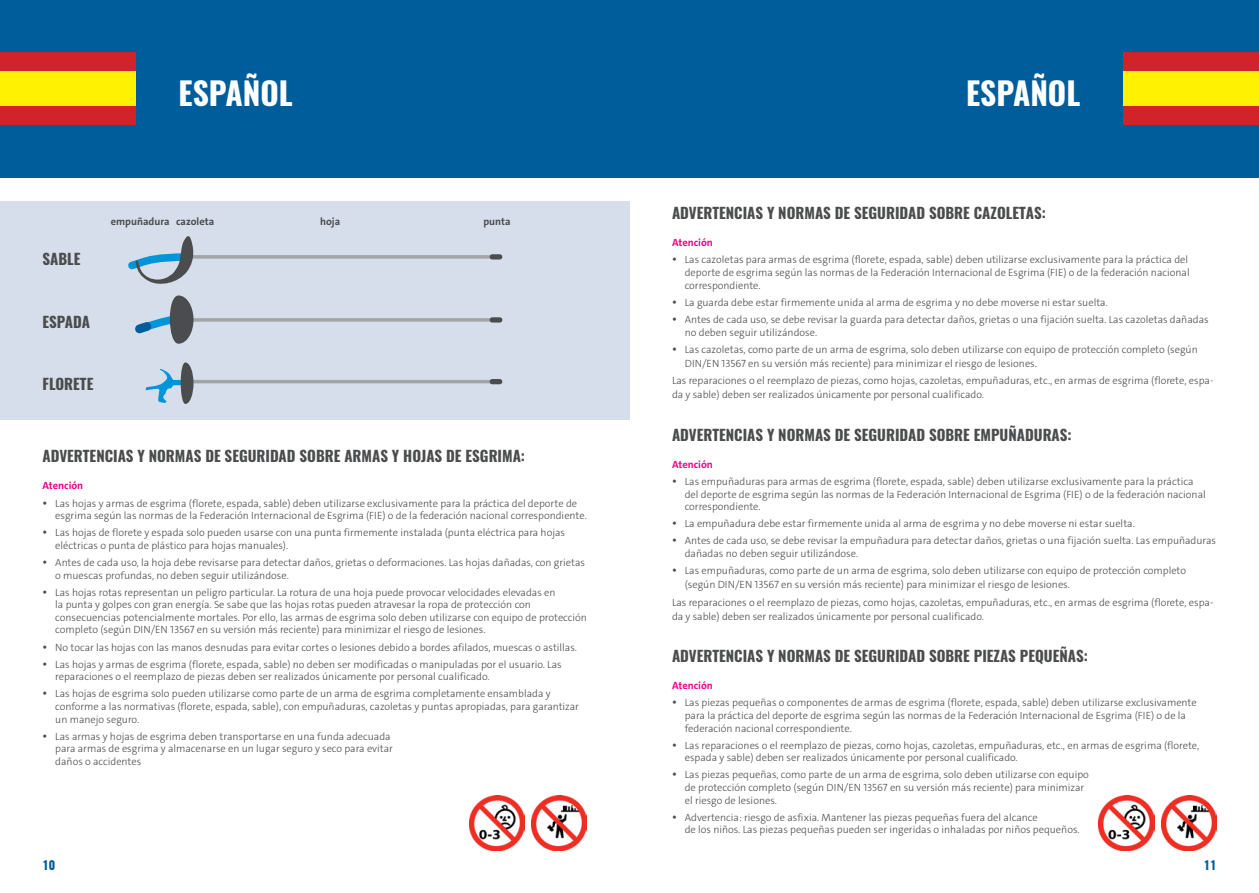
<style>
.page{position:relative;width:1259px;height:893px;background:#fff}
.page>*{position:absolute;margin:0;border:0;box-sizing:border-box;transform-origin:0 0}
.t1{font:700 31.5px "Oswald";color:#fff}
.t2{font:700 15px "Oswald";color:#4b4c4d}
.t3{font:700 12px "Oswald";color:#005d9c}
.t4{font:300 10.5px/12.6px "The Sans C4 s";color:#4b4c4d}
.t5{font:700 10.5px "The Sans";color:#ed028c}
.t6{font:700 10.5px "The Sans";color:#4b4c4d}
.s1{font-size:12px}
</style>
<div class="page">
<div style="left:0;top:0;width:1259px;height:177px;background:#005d9c"></div>
<img style="left:469px;top:795px;width:55px;height:55px">
<img style="left:531px;top:795px;width:56px;height:55px">
<img style="left:1098px;top:795px;width:56px;height:55px">
<img style="left:1161px;top:795px;width:55px;height:55px">
<div style="left:0;top:52px;width:135px;height:19px;background:#d1232a"></div>
<div style="left:1123px;top:52px;width:136px;height:19px;background:#d1232a"></div>
<div style="left:0;top:71px;width:135px;height:35px;background:#fff101"></div>
<div style="left:1123px;top:71px;width:136px;height:35px;background:#fff101"></div>
<div style="left:0;top:106px;width:135px;height:19px;background:#d1232a"></div>
<div style="left:1123px;top:106px;width:136px;height:19px;background:#d1232a"></div>
<div style="left:0;top:201px;width:629px;height:219px;background:#d7deeb"></div>
<svg style="left:128px;top:236px;width:373px;height:48px"></svg>
<div style="left:490px;top:254px;width:12px;height:5px;background:#4b4c4d;border-radius:3px"></div>
<hr style="left:188px;top:380px;width:313px;height:3px;background:#a3a4a8;border-radius:2px">
<svg style="left:135px;top:295px;width:356px;height:49px"></svg>
<svg style="left:146px;top:362px;width:47px;height:42px"></svg>
<div style="left:490px;top:317px;width:12px;height:6px;background:#4b4c4d;border-radius:3px"></div>
<div style="left:490px;top:379px;width:12px;height:5px;background:#4b4c4d;border-radius:3px"></div>
<h1 class="t1" style="left:179px;top:71px;width:116px">ESPAÑOL</h1>
<h1 class="t1" style="left:966px;top:71px;width:116px">ESPAÑOL</h1>
<h2 class="t2" style="left:43px;top:249px;width:40px">SABLE</h2>
<p class="t6" style="left:111px;top:215px;width:105px">empuñadura cazoleta</p>
<p class="t6" style="left:320px;top:215px;width:22px">hoja</p>
<p class="t6" style="left:483px;top:215px;width:29px">punta</p>
<h2 class="t2" style="left:43px;top:312px;width:49px">ESPADA</h2>
<h2 class="t2" style="left:43px;top:374px;width:52px">FLORETE</h2>
<h2 class="t2" style="left:43px;top:446px;width:484px">ADVERTENCIAS Y NORMAS DE SEGURIDAD SOBRE ARMAS Y HOJAS DE ESGRIMA:</h2>
<p class="t5" style="left:43px;top:479px;width:42px">Atención</p>
<p class="t4" style="left:55px;top:497px;width:533px">Las hojas y armas de esgrima (florete, espada, sable) deben utilizarse exclusivamente para la práctica del deporte de esgrima según las normas de la Federación Internacional de Esgrima (FIE) o de la federación nacional correspondiente.</p>
<p class="t4" style="left:55px;top:526px;width:511px">Las hojas de florete y espada solo pueden usarse con una punta firmemente instalada (punta eléctrica para hojas eléctricas o punta de plástico para hojas manuales).</p>
<p class="t4" style="left:55px;top:556px;width:531px">Antes de cada uso, la hoja debe revisarse para detectar daños, grietas o deformaciones. Las hojas dañadas, con grietas o muescas profundas, no deben seguir utilizándose.</p>
<p class="t4" style="left:55px;top:586px;width:533px">Las hojas rotas representan un peligro particular. La rotura de una hoja puede provocar velocidades elevadas en<br>la punta y golpes con gran energía. Se sabe que las hojas rotas pueden atravesar la ropa de protección con consecuencias potencialmente mortales. Por ello, las armas de esgrima solo deben utilizarse con equipo de protección completo (según DIN/EN 13567 en su versión más reciente) para minimizar el riesgo de lesiones.</p>
<p class="t4" style="left:55px;top:638px;width:523px;line-height:17.1px">No tocar las hojas con las manos desnudas para evitar cortes o lesiones debido a bordes afilados, muescas o astillas.<br>Las hojas y armas de esgrima (florete, espada, sable) no deben ser modificadas o manipuladas por el usuario. Las</p>
<p class="t4" style="left:55px;top:668px;width:497px;line-height:17.1px">reparaciones o el reemplazo de piezas deben ser realizados únicamente por personal cualificado.<br>Las hojas de esgrima solo pueden utilizarse como parte de un arma de esgrima completamente ensamblada y</p>
<p class="t4" style="left:55px;top:700px;width:525px">conforme a las normativas (florete, espada, sable), con empuñaduras, cazoletas y puntas apropiadas, para garantizar un manejo seguro.</p>
<p class="t4" style="left:55px;top:730px;width:339px">Las armas y hojas de esgrima deben transportarse en una funda adecuada para armas de esgrima y almacenarse en un lugar seguro y seco para evitar daños o accidentes</p>
<h2 class="t2" style="left:672px;top:203px;width:375px">ADVERTENCIAS Y NORMAS DE SEGURIDAD SOBRE CAZOLETAS:</h2>
<p class="t5" style="left:672px;top:236px;width:42px">Atención</p>
<p class="t4" style="left:685px;top:254px;width:506px">Las cazoletas para armas de esgrima (florete, espada, sable) deben utilizarse exclusivamente para la práctica del deporte de esgrima según las normas de la Federación Internacional de Esgrima (FIE) o de la federación nacional correspondiente.</p>
<p class="t4" style="left:685px;top:294px;width:525px;line-height:17.1px">La guarda debe estar firmemente unida al arma de esgrima y no debe moverse ni estar suelta.<br>Antes de cada uso, se debe revisar la guarda para detectar daños, grietas o una fijación suelta. Las cazoletas dañadas</p>
<p class="t4" style="left:685px;top:323px;width:514px;line-height:17.1px">no deben seguir utilizándose.<br>Las cazoletas, como parte de un arma de esgrima, solo deben utilizarse con equipo de protección completo (según</p>
<p class="t4" style="left:672px;top:355px;width:543px;line-height:17.1px;text-indent:13px">DIN/EN 13567 en su versión más reciente) para minimizar el riesgo de lesiones<span class="s1">.<br></span>Las reparaciones o el reemplazo de piezas, como hojas, cazoletas, empuñaduras, etc., en armas de esgrima (florete, espa-</p>
<p class="t4" style="left:672px;top:389px;width:313px">da y sable) deben ser realizados únicamente por personal cualificado.</p>
<h2 class="t2" style="left:672px;top:424px;width:401px">ADVERTENCIAS Y NORMAS DE SEGURIDAD SOBRE EMPUÑADURAS:</h2>
<p class="t5" style="left:672px;top:457px;width:42px">Atención</p>
<p class="t4" style="left:685px;top:475px;width:522px">Las empuñaduras para armas de esgrima (florete, espada, sable) deben utilizarse exclusivamente para la práctica del deporte de esgrima según las normas de la Federación Internacional de Esgrima (FIE) o de la federación nacional correspondiente.</p>
<p class="t4" style="left:685px;top:515px;width:533px;line-height:17.1px">La empuñadura debe estar firmemente unida al arma de esgrima y no debe moverse ni estar suelta.<br>Antes de cada uso, se debe revisar la empuñadura para detectar daños, grietas o una fijación suelta. Las empuñaduras</p>
<p class="t4" style="left:685px;top:545px;width:503px;line-height:17.1px">dañadas no deben seguir utilizándose.<br>Las empuñaduras, como parte de un arma de esgrima, solo deben utilizarse con equipo de protección completo</p>
<p class="t4" style="left:672px;top:576px;width:543px;line-height:17.1px;text-indent:13px">(según DIN/EN 13567 en su versión más reciente) para minimizar el riesgo de lesiones.<br>Las reparaciones o el reemplazo de piezas, como hojas, cazoletas, empuñaduras, etc., en armas de esgrima (florete, espa-</p>
<p class="t4" style="left:672px;top:610px;width:313px">da y sable) deben ser realizados únicamente por personal cualificado.</p>
<h2 class="t2" style="left:672px;top:646px;width:417px">ADVERTENCIAS Y NORMAS DE SEGURIDAD SOBRE PIEZAS PEQUEÑAS:</h2>
<p class="t5" style="left:672px;top:679px;width:42px">Atención</p>
<p class="t4" style="left:685px;top:696px;width:513px">Las piezas pequeñas o componentes de armas de esgrima (florete, espada, sable) deben utilizarse exclusivamente para la práctica del deporte de esgrima según las normas de la Federación Internacional de Esgrima (FIE) o de la federación nacional correspondiente.</p>
<p class="t4" style="left:685px;top:739px;width:516px">Las reparaciones o el reemplazo de piezas, como hojas, cazoletas, empuñaduras, etc., en armas de esgrima (florete, espada y sable) deben ser realizados únicamente por personal cualificado.</p>
<p class="t4" style="left:685px;top:769px;width:406px">Las piezas pequeñas, como parte de un arma de esgrima, solo deben utilizarse con equipo de protección completo (según DIN/EN 13567 en su versión más reciente) para minimizar el riesgo de lesiones.</p>
<p class="t4" style="left:685px;top:811px;width:396px">Advertencia: riesgo de asfixia. Mantener las piezas pequeñas fuera del alcance<br>de los niños. Las piezas pequeñas pueden ser ingeridas o inhaladas por niños pequeños.</p>
<p class="t3" style="left:43px;top:857px;width:14px">10</p>
<p class="t3" style="left:1203px;top:857px;width:14px">11</p>
</div>
